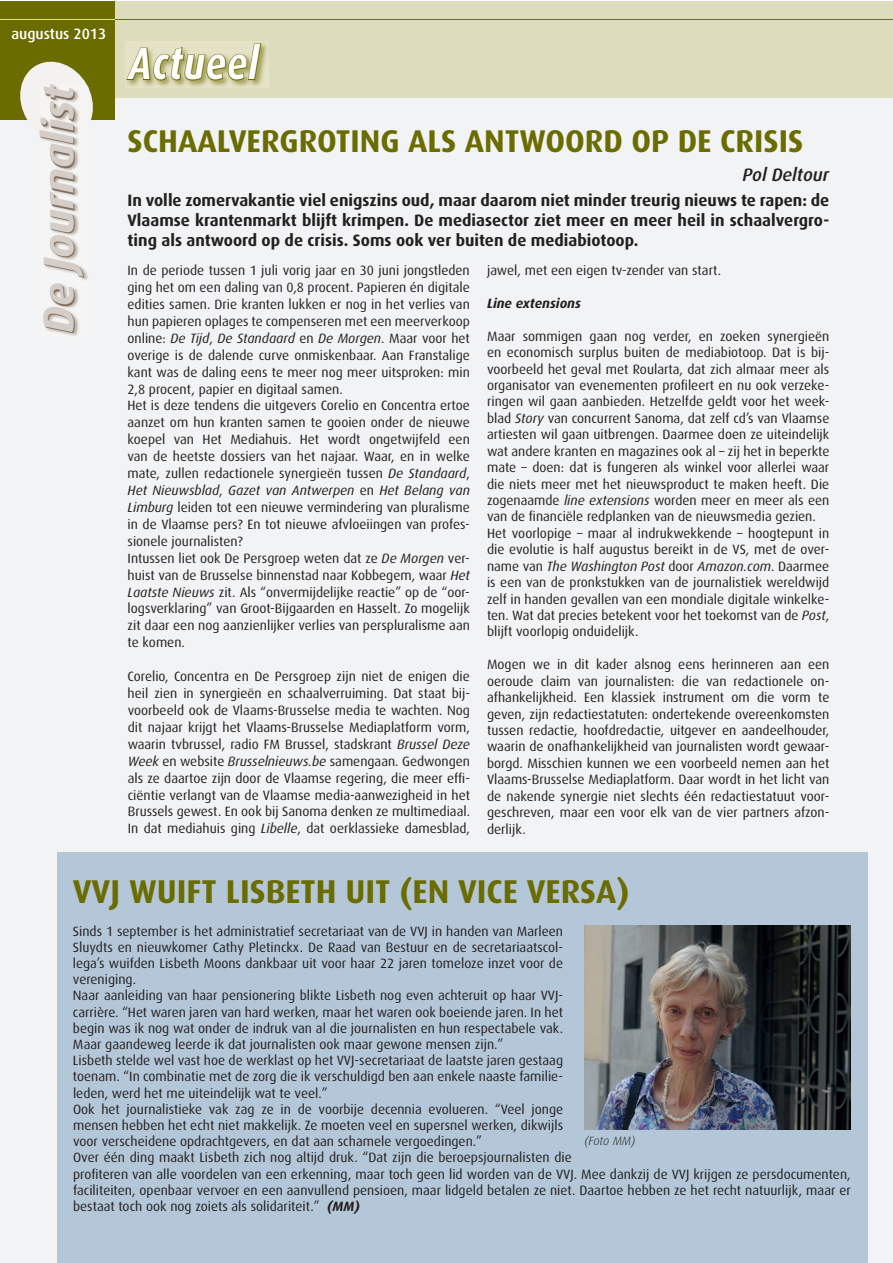
<style>
.page{position:relative;width:893px;height:1263px;background:#fff}
.page>*{position:absolute;margin:0;border:0;box-sizing:border-box;transform-origin:0 0}
.t1{font:italic 700 45px "Dax";letter-spacing:.025em;color:#fff;scale:.82 1}
.t2{font:italic 700 43.05px "Dax";color:#806f61}
.t3{font:700 33px "Dax";color:#6b6c00}
.t4{font:700 31.5px "Dax";color:#6b6c00}
.t5{font:italic 500 18px "Dax";color:#231f20}
.t6{font:700 16.5px/19.6px "Dax";color:#231f20;text-align:justify}
.t7{font:500 15px "Dax";color:#fff}
.t8{font:13.5px/17px "Dax";color:#231f20}
.t9{font:italic 700 13.5px "Dax";color:#231f20}
.t10{font:italic 300 12px "Dax";letter-spacing:-.005em;color:#231f20}
.s1{font-style:italic}
.s2{font-weight:700;font-style:italic}
</style>
<div class="page">
<div style="left:0;top:1px;width:892px;height:1262px;background:#f2f3f4"></div>
<div style="left:0;top:1px;width:892px;height:97px;background:#dddcbd"></div>
<div style="left:0;top:1px;width:115px;height:119px;background:#6b6c00"></div>
<svg style="left:20px;top:61px;width:73px;height:59px"></svg>
<img style="left:45px;top:141px;width:43px;height:195px">
<img style="left:41px;top:85px;width:48px;height:56px">
<hr style="left:108px;top:20px;width:784px;height:1px;background:#6b6c00">
<hr style="left:0;top:20px;width:115px;height:1px;background:#dddcbd">
<img style="left:125px;top:42px;width:143px;height:46px">
<svg style="left:126px;top:43px;width:135px;height:38px"></svg>
<div style="left:57px;top:852px;width:810px;height:411px;background:#b4c7d8"></div>
<img style="left:584px;top:926px;width:266px;height:203px">
<p class="t7" style="left:11px;top:26px;width:96px">augustus 2013</p>
<h2 class="t2" style="left:35px;top:334px;width:250px;rotate:-90deg">De Journalist</h2>
<h1 class="t1" style="left:129px;top:38px;width:160px">Actueel</h1>
<h3 class="t4" style="left:128px;top:123px;width:677px">SCHAALVERGROTING ALS ANTWOORD OP DE CRISIS</h3>
<h3 class="t5" style="left:742px;top:165px;width:88px">Pol Deltour</h3>
<p class="t6" style="left:128px;top:191px;width:703px">In volle zomervakantie viel enigszins oud, maar daarom niet minder treurig nieuws te rapen: de Vlaamse krantenmarkt blijft krimpen. De mediasector ziet meer en meer heil in schaalvergro&shy;ting als antwoord op de crisis. Soms ook ver buiten de mediabiotoop.</p>
<p class="t8" style="left:127px;top:262px;width:344px">In de periode tussen 1 juli vorig jaar en 30 juni jongstleden ging het om een daling van 0,8 procent. Papieren én digitale edities samen. Drie kranten lukken er nog in het verlies van hun papieren oplages te compenseren met een meerverkoop online: <span class="s1">De Tijd</span>, <span class="s1">De Standaard</span> en <span class="s1">De Morgen</span>. Maar voor het overige is de dalende curve onmiskenbaar. Aan Franstalige kant was de daling eens te meer nog meer uitsproken: min 2,8 procent, papier en digitaal samen.<br>Het is deze tendens die uitgevers Corelio en Concentra ertoe aanzet om hun kranten samen te gooien onder de nieuwe koepel van Het Mediahuis. Het wordt ongetwijfeld een van de heetste dossiers van het najaar. Waar, en in welke mate, zullen redactionele synergieën tussen <span class="s1">De Standaard</span>, <span class="s1">Het Nieuwsblad</span>, <span class="s1">Gazet van Antwerpen</span> en <span class="s1">Het Belang van Limburg</span> leiden tot een nieuwe vermindering van pluralisme in de Vlaamse pers? En tot nieuwe afvloeiingen van profes&shy;sionele journalisten?<br>Intussen liet ook De Persgroep weten dat ze <span class="s1">De Morgen</span> ver&shy;huist van de Brusselse binnenstad naar Kobbegem, waar <span class="s1">Het Laatste Nieuws</span> zit. Als “onvermijdelijke reactie” op de “oor&shy;logsverklaring” van Groot-Bijgaarden en Hasselt. Zo mogelijk zit daar een nog aanzienlijker verlies van perspluralisme aan te komen.</p>
<p class="t8" style="left:128px;top:668px;width:344px;text-align:justify">Corelio, Concentra en De Persgroep zijn niet de enigen die heil zien in synergieën en schaalverruiming. Dat staat bij&shy;voorbeeld ook de Vlaams-Brusselse media te wachten. Nog dit najaar krijgt het Vlaams-Brusselse Mediaplatform vorm, waarin tvbrussel, radio FM Brussel, stadskrant <span class="s1">Brussel Deze Week</span> en website <span class="s1">Brusselnieuws.be</span> samengaan. Gedwongen als ze daartoe zijn door de Vlaamse regering, die meer effi&shy;ciëntie verlangt van de Vlaamse media-aanwezigheid in het Brussels gewest. En ook bij Sanoma denken ze multimediaal.<br>In dat mediahuis ging <span class="s1">Libelle</span>, dat oerklassieke damesblad,</p>
<p class="t8" style="left:487px;top:262px;width:235px">jawel, met een eigen tv-zender van start.</p>
<p class="t9" style="left:487px;top:295px;width:95px">Line extensions</p>
<p class="t8" style="left:487px;top:328px;width:344px;line-height:16.5px">Maar sommigen gaan nog verder, en zoeken synergieën en economisch surplus buiten de mediabiotoop. Dat is bij&shy;voorbeeld het geval met Roularta, dat zich almaar meer als organisator van evenementen profileert en nu ook verzeke&shy;ringen wil gaan aanbieden. Hetzelfde geldt voor het week&shy;blad <span class="s1">Story</span> van concurrent Sanoma, dat zelf cd’s van Vlaamse artiesten wil gaan uitbrengen. Daarmee doen ze uiteindelijk wat andere kranten en magazines ook al – zij het in beperkte mate – doen: dat is fungeren als winkel voor allerlei waar die niets meer met het nieuwsproduct te maken heeft. Die zogenaamde <span class="s1">line extensions</span> worden meer en meer als een van de financiële redplanken van de nieuwsmedia gezien.<br>Het voorlopige – maar al indrukwekkende – hoogtepunt in die evolutie is half augustus bereikt in de VS, met de over&shy;name van <span class="s1">The Washington Post</span> door <span class="s1">Amazon.com</span>. Daarmee is een van de pronkstukken van de journalistiek wereldwijd zelf in handen gevallen van een mondiale digitale winkelke&shy;ten. Wat dat precies betekent voor het toekomst van de <span class="s1">Post</span>, blijft voorlopig onduidelijk.</p>
<p class="t8" style="left:487px;top:656px;width:344px;line-height:16.5px;text-align:justify">Mogen we in dit kader alsnog eens herinneren aan een oeroude claim van journalisten: die van redactionele on&shy;afhankelijkheid. Een klassiek instrument om die vorm te geven, zijn redactiestatuten: ondertekende overeenkomsten tussen redactie, hoofdredactie, uitgever en aandeelhouder, waarin de onafhankelijkheid van journalisten wordt gewaar&shy;borgd. Misschien kunnen we een voorbeeld nemen aan het Vlaams-Brusselse Mediaplatform. Daar wordt in het licht van de nakende synergie niet slechts één redactiestatuut voor&shy;geschreven, maar een voor elk van de vier partners afzon&shy;derlijk.</p>
<h3 class="t3" style="left:73px;top:873px;width:558px">VVJ WUIFT LISBETH UIT (EN VICE VERSA)</h3>
<p class="t8" style="left:73px;top:923px;width:779px;line-height:16.2px">Sinds 1 september is het administratief secretariaat van de VVJ in handen van Marleen<br>Sluydts en nieuwkomer Cathy Pletinckx. De Raad van Bestuur en de secretariaatscol-<br>lega’s wuifden Lisbeth Moons dankbaar uit voor haar 22 jaren tomeloze inzet voor de<br>vereniging.<br>Naar aanleiding van haar pensionering blikte Lisbeth nog even achteruit op haar VVJ-<br>carrière. “Het waren jaren van hard werken, maar het waren ook boeiende jaren. In het<br>begin was ik nog wat onder de indruk van al die journalisten en hun respectabele vak.<br>Maar gaandeweg leerde ik dat journalisten ook maar gewone mensen zijn.”<br>Lisbeth stelde wel vast hoe de werklast op het VVJ-secretariaat de laatste jaren gestaag<br>toenam. “In combinatie met de zorg die ik verschuldigd ben aan enkele naaste familie-<br>leden, werd het me uiteindelijk wat te veel.”<br>Ook het journalistieke vak zag ze in de voorbije decennia evolueren. “Veel jonge<br>mensen hebben het echt niet makkelijk. Ze moeten veel en supersnel werken, dikwijls<br>voor verscheidene opdrachtgevers, en dat aan schamele vergoedingen.”<br>Over één ding maakt Lisbeth zich nog altijd druk. “Dat zijn die beroepsjournalisten die<br>profiteren van alle voordelen van een erkenning, maar toch geen lid worden van de VVJ. Mee dankzij de VVJ krijgen ze persdocumenten, faciliteiten, openbaar vervoer en een aanvullend pensioen, maar lidgeld betalen ze niet. Daartoe hebben ze het recht natuurlijk, maar er bestaat toch ook nog zoiets als solidariteit.” <span class="s2">(MM)</span></p>
<p class="t10" style="left:584px;top:1134px;width:53px">(Foto MM)</p>
</div>
